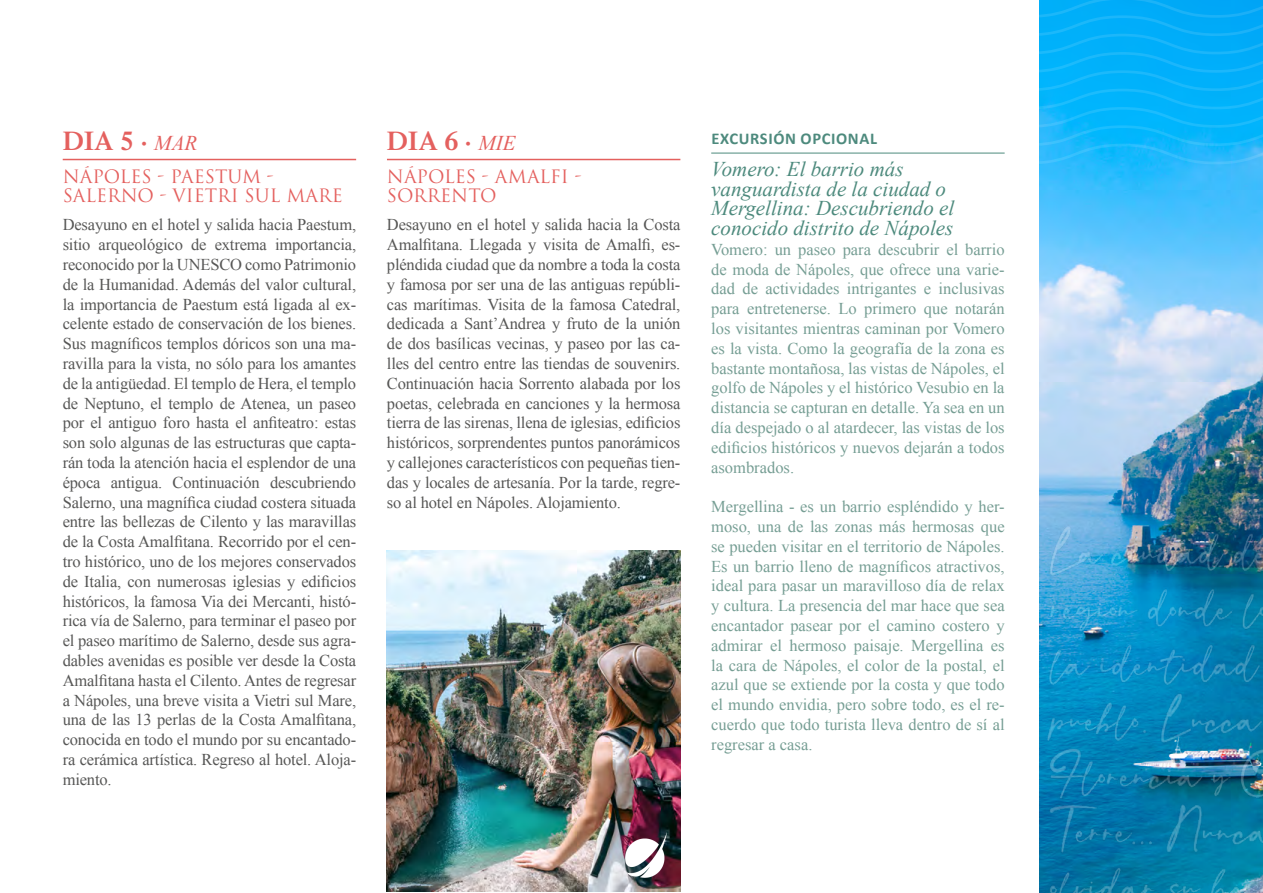
<style>
.page{position:relative;width:1263px;height:893px;background:#fff}
.page>*{position:absolute;margin:0;border:0;box-sizing:border-box;transform-origin:0 0}
.t1{font:600 27px "Times LT Std";color:#e4605e}
.t2{font:italic 21px/19.5px "Times New Roman";color:#4d8a7d}
.t3{font:18px/19.5px "Trajan Pro";color:#e4605e}
.t4{font:16.5px/19.8px "Times New Roman";letter-spacing:-.01em;color:#575756;text-align:justify}
.t5{font:16.5px/19.8px "Times New Roman";color:#769e94;text-align:justify}
.t6{font:700 16.5px "Calibri";letter-spacing:.04em;color:#4d8a7d}
.s1{font-family:"Times New Roman";font-weight:400;font-style:italic;font-size:21px}
</style>
<div class="page">
<img style="left:1040px;top:164px;width:223px;height:357px">
<hr style="left:63px;top:159px;width:293px;height:1px;background:#e4605e">
<hr style="left:387px;top:159px;width:293px;height:1px;background:#e4605e">
<hr style="left:711px;top:153px;width:294px;height:1px;background:#4d8a7d">
<img style="left:387px;top:550px;width:293px;height:342px">
<svg style="left:1039px;top:0;width:224px;height:164px;background:#09b2fa"></svg>
<img style="left:1040px;top:521px;width:223px;height:372px">
<img style="left:625px;top:833px;width:41px;height:44px">
<h1 class="t1" style="left:63px;top:125px;width:136px">DIA 5 · <span class="s1">MAR</span></h1>
<p class="t3" style="left:63px;top:166px;width:282px">NÁPOLES - PAESTUM -<br>SALERNO - VIETRI SUL MARE</p>
<p class="t4" style="left:63px;top:215px;width:295px">Desayuno en el hotel y salida hacia Paestum, sitio arqueológico de extrema importancia, reconocido por la UNESCO como Patrimonio de la Humanidad. Además del valor cultural, la importancia de Paestum está ligada al ex&shy;celente estado de conservación de los bienes.<br>Sus magníficos templos dóricos son una ma&shy;ravilla para la vista, no sólo para los amantes de la antigüedad. El templo de Hera, el templo de Neptuno, el templo de Atenea, un paseo por el antiguo foro hasta el anfiteatro: estas son solo algunas de las estructuras que capta&shy;rán toda la atención hacia el esplendor de una época antigua. Continuación descubriendo Salerno, una magnífica ciudad costera situada entre las bellezas de Cilento y las maravillas de la Costa Amalfitana. Recorrido por el cen&shy;tro histórico, uno de los mejores conservados de Italia, con numerosas iglesias y edificios históricos, la famosa Via dei Mercanti, histó&shy;rica vía de Salerno, para terminar el paseo por el paseo marítimo de Salerno, desde sus agra&shy;dables avenidas es posible ver desde la Costa Amalfitana hasta el Cilento. Antes de regresar a Nápoles, una breve visita a Vietri sul Mare, una de las 13 perlas de la Costa Amalfitana, conocida en todo el mundo por su encantado&shy;ra cerámica artística. Regreso al hotel. Aloja&shy;miento.</p>
<h1 class="t1" style="left:387px;top:125px;width:130px">DIA 6 · <span class="s1">MIE</span></h1>
<p class="t3" style="left:387px;top:166px;width:196px">NÁPOLES - AMALFI -<br>SORRENTO</p>
<p class="t4" style="left:387px;top:215px;width:295px">Desayuno en el hotel y salida hacia la Costa Amalfitana. Llegada y visita de Amalfi, es&shy;pléndida ciudad que da nombre a toda la costa y famosa por ser una de las antiguas repúbli&shy;cas marítimas. Visita de la famosa Catedral, dedicada a Sant’Andrea y fruto de la unión de dos basílicas vecinas, y paseo por las ca&shy;lles del centro entre las tiendas de souvenirs.<br>Continuación hacia Sorrento alabada por los poetas, celebrada en canciones y la hermosa tierra de las sirenas, llena de iglesias, edificios históricos, sorprendentes puntos panorámicos y callejones característicos con pequeñas tien&shy;das y locales de artesanía. Por la tarde, regre&shy;so al hotel en Nápoles. Alojamiento.</p>
<p class="t6" style="left:711px;top:127px;width:167px">EXCURSIÓN OPCIONAL</p>
<p class="t2" style="left:711px;top:159px;width:245px">Vomero: El barrio más vanguardista de la ciudad o<br>Mergellina: Descubriendo el conocido distrito de Nápoles</p>
<p class="t5" style="left:711px;top:239px;width:295px">Vomero: un paseo para descubrir el barrio de moda de Nápoles, que ofrece una varie&shy;dad de actividades intrigantes e inclusivas para entretenerse. Lo primero que notarán los visitantes mientras caminan por Vomero es la vista. Como la geografía de la zona es bastante montañosa, las vistas de Nápoles, el golfo de Nápoles y el histórico Vesubio en la distancia se capturan en detalle. Ya sea en un día despejado o al atardecer, las vistas de los edificios históricos y nuevos dejarán a todos asombrados.</p>
<p class="t5" style="left:711px;top:496px;width:295px">Mergellina - es un barrio espléndido y her&shy;moso, una de las zonas más hermosas que se pueden visitar en el territorio de Nápoles.<br>Es un barrio lleno de magníficos atractivos, ideal para pasar un maravilloso día de relax y cultura. La presencia del mar hace que sea encantador pasear por el camino costero y admirar el hermoso paisaje. Mergellina es la cara de Nápoles, el color de la postal, el azul que se extiende por la costa y que todo el mundo envidia, pero sobre todo, es el re&shy;cuerdo que todo turista lleva dentro de sí al regresar a casa.</p>
</div>
